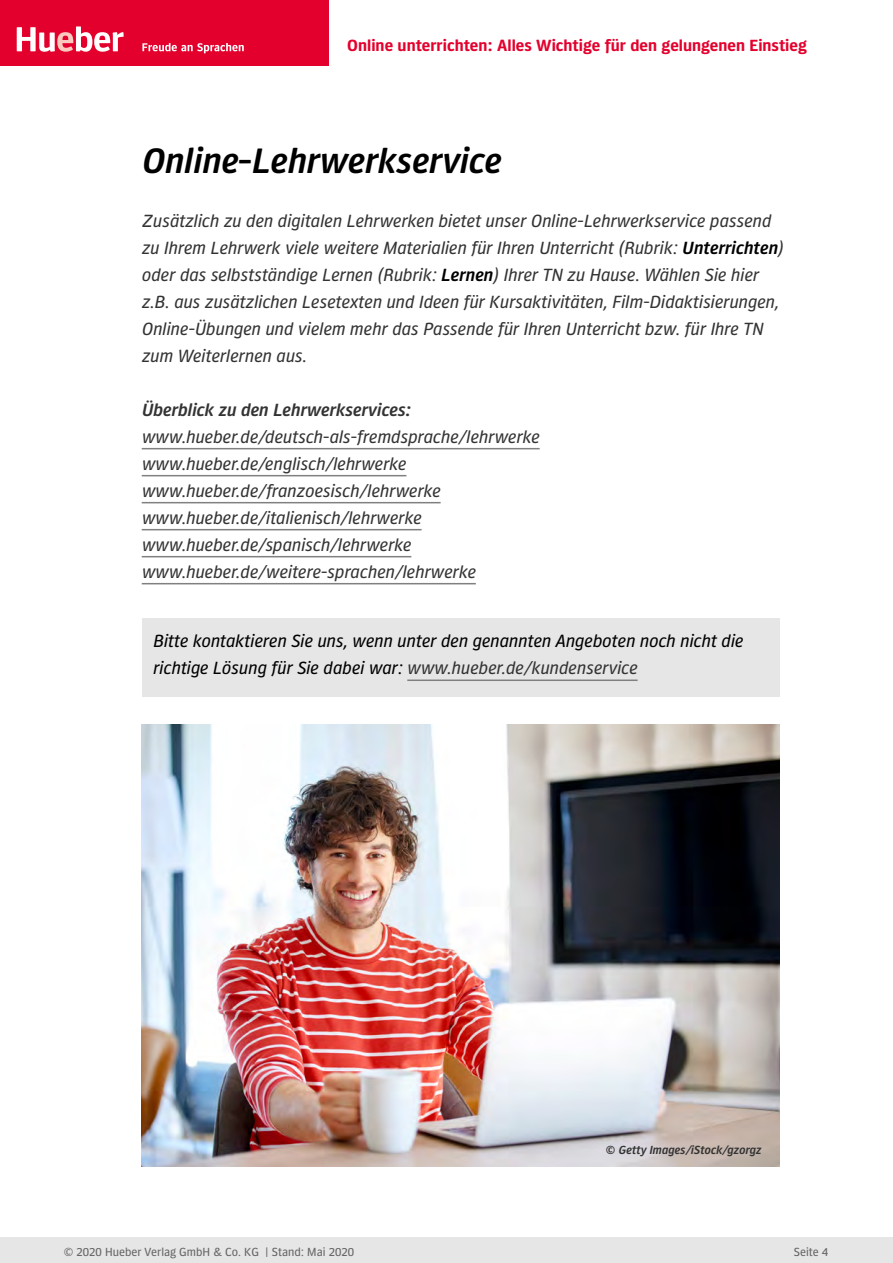
<style>
.page{position:relative;width:893px;height:1263px;background:#fff}
.page>*{position:absolute;margin:0;border:0;box-sizing:border-box;transform-origin:0 0}
.t1{font:italic 36px "Forward Sans Semi";color:#000}
.t2{font:italic 18px/27px "Forward Sans";color:#333}
.t3{font:italic 18px/27px "Forward Sans";color:#000}
.t4{font:italic 18px "Forward Sans Semi";color:#333}
.t5{font:700 16.5px "Forward Sans";color:#e4002d}
.t6{font:12px "Forward Sans";color:#666}
.t7{font:italic 12px "Forward Sans Semi";color:#333}
.s1{font-family:"Forward Sans Semi";color:#000}
.s2{color:#333}
</style>
<div class="page">
<div style="left:0;top:0;width:329px;height:65px;background:#e4002d"></div>
<svg style="left:17px;top:26px;width:107px;height:26px"></svg>
<svg style="left:142px;top:43px;width:102px;height:10px"></svg>
<div style="left:0;top:1237px;width:893px;height:26px;background:#e6e6e6"></div>
<div style="left:142px;top:618px;width:638px;height:79px;background:#e6e6e6"></div>
<hr style="left:407px;top:679px;width:231px;height:2px;background:#808080">
<hr style="left:142px;top:448px;width:398px;height:1px;background:#808080">
<hr style="left:142px;top:475px;width:264px;height:1px;background:#808080">
<hr style="left:142px;top:502px;width:299px;height:1px;background:#808080">
<hr style="left:142px;top:529px;width:280px;height:1px;background:#808080">
<hr style="left:142px;top:556px;width:269px;height:1px;background:#808080">
<hr style="left:142px;top:583px;width:334px;height:1px;background:#808080">
<img style="left:142px;top:724px;width:638px;height:442px">
<p class="t5" style="left:347px;top:36px;width:461px">Online unterrichten: Alles Wichtige für den gelungenen Einstieg</p>
<p class="t1" style="left:142px;top:140px;width:361px">Online-Lehrwerkservice</p>
<p class="t2" style="left:142px;top:207px;width:644px">Zusätzlich zu den digitalen Lehrwerken bietet unser Online-Lehrwerkservice passend zu Ihrem Lehrwerk viele weitere Materialien für Ihren Unterricht (Rubrik: <span class="s1">Unterrichten</span>) oder das selbstständige Lernen (Rubrik: <span class="s1">Lernen</span>) Ihrer TN zu Hause. Wählen Sie hier z.B. aus zusätzlichen Lesetexten und Ideen für Kursaktivitäten, Film-Didaktisierungen, Online-Übungen und vielem mehr das Passende für Ihren Unterricht bzw. für Ihre TN zum Weiterlernen aus.</p>
<p class="t4" style="left:142px;top:399px;width:271px">Überblick zu den Lehrwerkservices:</p>
<p class="t2" style="left:142px;top:423px;width:399px">www.hueber.de/deutsch-als-fremdsprache/lehrwerke</p>
<p class="t2" style="left:142px;top:450px;width:266px">www.hueber.de/englisch/lehrwerke</p>
<p class="t2" style="left:142px;top:477px;width:300px">www.hueber.de/franzoesisch/lehrwerke</p>
<p class="t2" style="left:142px;top:504px;width:281px">www.hueber.de/italienisch/lehrwerke</p>
<p class="t2" style="left:142px;top:531px;width:271px">www.hueber.de/spanisch/lehrwerke</p>
<p class="t2" style="left:142px;top:558px;width:336px">www.hueber.de/weitere-sprachen/lehrwerke</p>
<p class="t3" style="left:153px;top:628px;width:592px">Bitte kontaktieren Sie uns, wenn unter den genannten Angeboten noch nicht die richtige Lösung für Sie dabei war: <span class="s2">www.hueber.de/kundenservice</span></p>
<p class="t7" style="left:606px;top:1142px;width:157px">© Getty Images/iStock/gzorgz</p>
<p class="t6" style="left:64px;top:1243px;width:292px">© 2020 Hueber Verlag GmbH &amp; Co. KG | Stand: Mai 2020</p>
<p class="t6" style="left:794px;top:1243px;width:36px">Seite 4</p>
</div>
